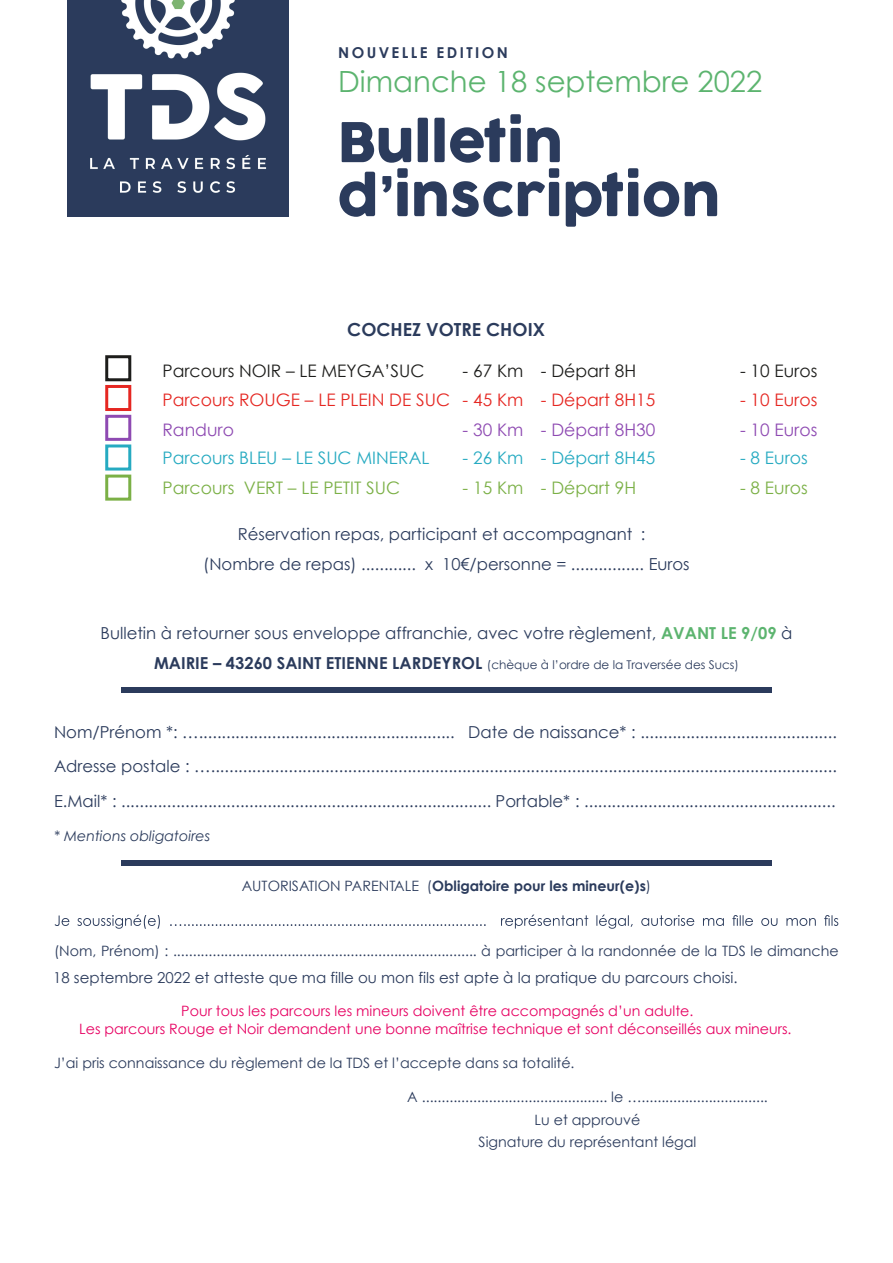
<style>
.page{position:relative;width:893px;height:1263px;background:#fff}
.page>*{position:absolute;margin:0;border:0;box-sizing:border-box;transform-origin:0 0}
.t1{font:29.25px "Century Gothic";color:#5cb46f}
.t2{font:700 18px "Century Gothic";color:#2b3b5c}
.t3{font:17.25px "Century Gothic";color:#e52722}
.t4{font:17.25px "Century Gothic";color:#26aac1}
.t5{font:17.25px "Century Gothic";color:#1d1d1b}
.t6{font:17.25px "Century Gothic";color:#7bb046}
.t7{font:17.25px "Century Gothic";color:#8e4ab2}
.t8{font:16.5px/34.5px "Century Gothic";color:#2b3b5c;text-align:center}
.t9{font:15px "Century Gothic";color:#2b3b5c}
.t10{font:700 15px "Century Gothic";letter-spacing:.16em;color:#2b3b5c}
.t11{font:14.25px/22.5px "Century Gothic";color:#2b3b5c;text-align:center}
.t12{font:14.25px/17.1px "Century Gothic";color:#e70062;text-align:center}
.t13{font:700 14.25px "Century Gothic";color:#2b3b5c}
.t14{font:italic 14.25px "Century Gothic";color:#2b3b5c}
.t15{font:12px "Century Gothic";color:#2b3b5c}
.s1{font-weight:700;color:#5cb46f}
.s2{font-weight:700;font-size:16.5px}
.s3{font-weight:400}
</style>
<div class="page">
<div style="left:121px;top:687px;width:651px;height:6px;background:#2b3b5c"></div>
<div style="left:121px;top:860px;width:651px;height:5px;background:#2b3b5c"></div>
<svg style="left:55px;top:915px;width:783px;height:14px"></svg>
<div style="left:105px;top:475px;width:26px;height:26px;border:3px solid #7bb046"></div>
<div style="left:105px;top:444px;width:26px;height:26px;border:3px solid #26aac1"></div>
<div style="left:105px;top:385px;width:26px;height:26px;border:3px solid #e52722"></div>
<div style="left:105px;top:355px;width:26px;height:26px;border:3px solid #1d1d1b"></div>
<div style="left:105px;top:415px;width:26px;height:26px;border:3px solid #8e4ab2"></div>
<img style="left:67px;top:0;width:221px;height:216px">
<svg style="left:339px;top:114px;width:221px;height:103px"></svg>
<svg style="left:566px;top:168px;width:72px;height:59px"></svg>
<svg style="left:644px;top:181px;width:35px;height:36px"></svg>
<svg style="left:685px;top:181px;width:32px;height:35px"></svg>
<p class="t10" style="left:338px;top:41px;width:171px">NOUVELLE EDITION</p>
<h1 class="t1" style="left:338px;top:61px;width:426px">Dimanche 18 septembre 2022</h1>
<p class="t2" style="left:347px;top:316px;width:199px">COCHEZ VOTRE CHOIX</p>
<p class="t5" style="left:162px;top:359px;width:264px">Parcours NOIR – LE MEYGA’SUC</p>
<p class="t5" style="left:463px;top:359px;width:175px">- 67 Km - Départ 8H</p>
<p class="t5" style="left:740px;top:359px;width:79px">- 10 Euros</p>
<p class="t3" style="left:162px;top:388px;width:494px">Parcours ROUGE – LE PLEIN DE SUC - 45 Km - Départ 8H15</p>
<p class="t3" style="left:740px;top:388px;width:79px">- 10 Euros</p>
<p class="t7" style="left:162px;top:418px;width:73px">Randuro</p>
<p class="t7" style="left:463px;top:418px;width:194px">- 30 Km - Départ 8H30</p>
<p class="t7" style="left:740px;top:418px;width:79px">- 10 Euros</p>
<p class="t4" style="left:162px;top:446px;width:268px">Parcours BLEU – LE SUC MINERAL</p>
<p class="t4" style="left:463px;top:446px;width:194px">- 26 Km - Départ 8H45</p>
<p class="t4" style="left:740px;top:446px;width:69px">- 8 Euros</p>
<p class="t6" style="left:162px;top:475px;width:239px">Parcours VERT – LE PETIT SUC</p>
<p class="t6" style="left:463px;top:475px;width:175px">- 15 Km - Départ 9H</p>
<p class="t6" style="left:740px;top:475px;width:69px">- 8 Euros</p>
<p class="t8" style="left:203px;top:518px;width:488px;line-height:30px">Réservation repas, participant et accompagnant :<br>(Nombre de repas) ............ x 10€/personne = ................ Euros</p>
<p class="t8" style="left:101px;top:615px;width:693px">Bulletin à retourner sous enveloppe affranchie, avec votre règlement, <span class="s1">AVANT LE 9/09</span> à</p>
<p class="t15" style="left:154px;top:656px;width:586px"><span class="s2">MAIRIE – 43260 SAINT ETIENNE LARDEYROL</span> (chèque à l’ordre de la Traversée des Sucs)</p>
<p class="t8" style="left:54px;top:714px;width:784px;text-align:justify">Nom/Prénom *: …........................................................ Date de naissance* : ...........................................<br>Adresse postale : ….........................................................................................................................................<br>E.Mail* : ................................................................................. Portable* : .......................................................</p>
<p class="t14" style="left:54px;top:826px;width:158px">* Mentions obligatoires</p>
<p class="t13" style="left:242px;top:875px;width:411px"><span class="s3">AUTORISATION PARENTALE (</span>Obligatoire pour les mineur(e)s<span class="s3">)</span></p>
<p class="t11" style="left:54px;top:939px;width:786px">(Nom, Prénom) : ............................................................................. à participer à la randonnée de la TDS le dimanche</p>
<p class="t9" style="left:53px;top:967px;width:686px">18 septembre 2022 et atteste que ma fille ou mon fils est apte à la pratique du parcours choisi.</p>
<p class="t12" style="left:79px;top:1002px;width:714px">Pour tous les parcours les mineurs doivent être accompagnés d’un adulte.<br>Les parcours Rouge et Noir demandent une bonne maîtrise technique et sont déconseillés aux mineurs.</p>
<p class="t11" style="left:54px;top:1052px;width:522px">J’ai pris connaissance du règlement de la TDS et l’accepte dans sa totalité.</p>
<p class="t11" style="left:407px;top:1086px;width:362px">A ............................................... le …................................<br>Lu et approuvé<br>Signature du représentant légal</p>
</div>
